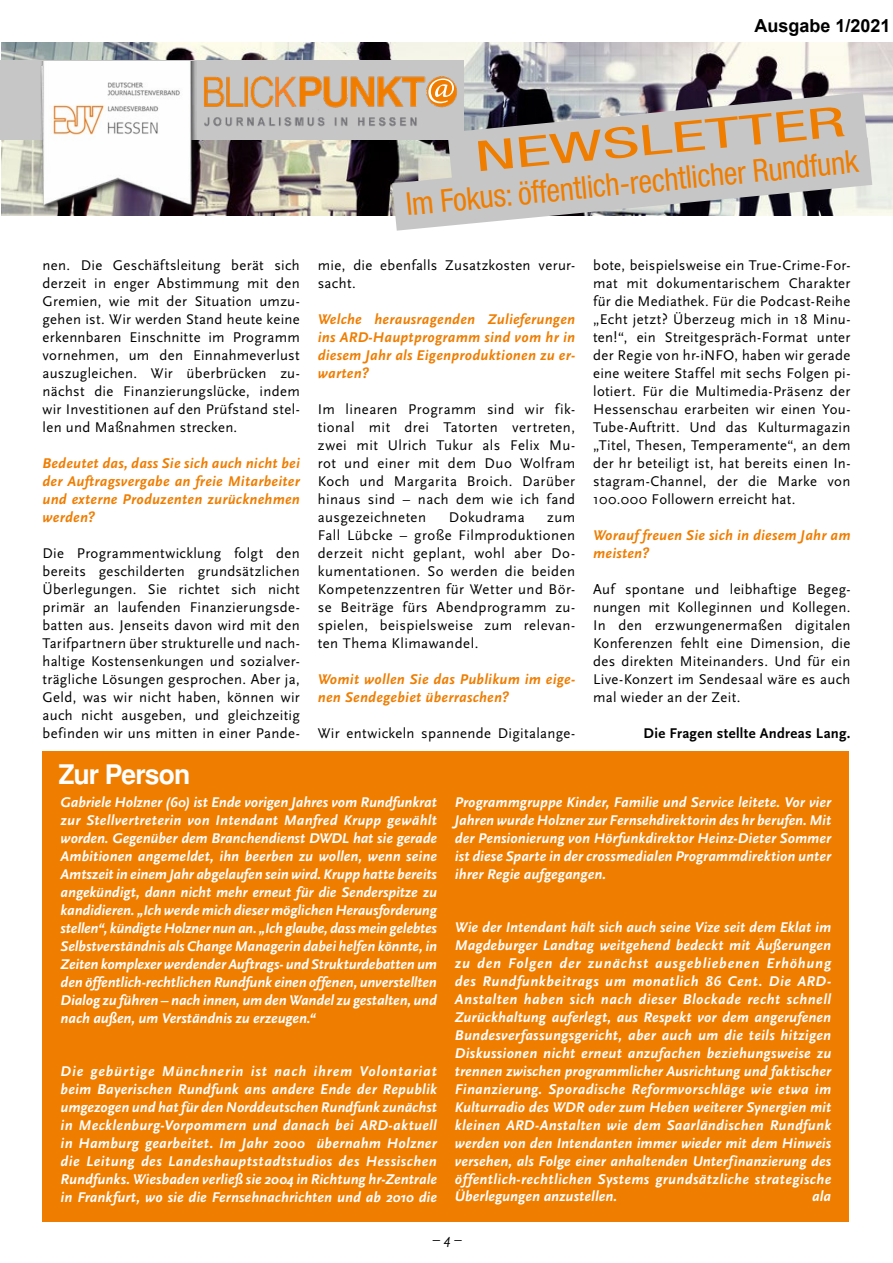
<style>
.page{position:relative;width:893px;height:1263px;background:#fff}
.page>*{position:absolute;margin:0;border:0;box-sizing:border-box;transform-origin:0 0}
.t1{font:condensed 42px "Helvetica Neue";color:#ef7d00;scale:1.75 1}
.t2{font:condensed 31.5px "Helvetica Neue";color:#ef7d00}
.t3{font:700 27px "Helvetica";letter-spacing:-.035em;color:#fff}
.t4{font:700 18px "Arial";color:#000}
.t5{font:italic 700 14.7px/18px "Scala Sans";letter-spacing:.005em;color:#fff;text-align:justify}
.t6{font:14.7px/18px "Scala Sans";letter-spacing:.025em;color:#000;text-align:justify}
.t7{font:italic 700 14.7px/18px "Scala Sans";letter-spacing:.02em;color:#ef7d00;text-align:justify}
.t8{font:700 14.7px "Scala Sans";letter-spacing:.02em;color:#000}
.t9{font:italic 14.7px "Scala Sans";color:#000}
</style>
<div class="page">
<img style="left:2px;top:42px;width:890px;height:173px">
<div style="left:0;top:61px;width:463px;height:79px;background:#c6c6c6"></div>
<img style="left:201px;top:69px;width:269px;height:75px">
<img style="left:40px;top:62px;width:157px;height:152px">
<svg style="left:392px;top:78px;width:480px;height:153px;background:#b8b7b6"></svg>
<div style="left:43px;top:751px;width:806px;height:471px;background:#ef7d00"></div>
<p class="t4" style="left:754px;top:13px;width:138px">Ausgabe 1/2021</p>
<h1 class="t1" style="left:473px;top:131px;width:214px;rotate:-5deg">NEWSLETTER</h1>
<h2 class="t2" style="left:404px;top:188px;width:456px;rotate:-6deg">Im Fokus: öffentlich-rechtlicher Rundfunk</h2>
<p class="t6" style="left:43px;top:257px;width:259px">nen. Die Geschäftsleitung berät sich derzeit in enger Abstimmung mit den Gremien, wie mit der Situation umzu&shy;gehen ist. Wir werden Stand heute keine erkennbaren Einschnitte im Programm vornehmen, um den Einnahmeverlust auszugleichen. Wir überbrücken zu&shy;nächst die Finanzierungslücke, indem wir Investitionen auf den Prüfstand stel&shy;len und Maßnahmen strecken.</p>
<p class="t7" style="left:43px;top:455px;width:259px">Bedeutet das, dass Sie sich auch nicht bei der Auftragsvergabe an freie Mitarbeiter und externe Produzenten zurücknehmen werden?</p>
<p class="t6" style="left:43px;top:544px;width:259px">Die Programmentwicklung folgt den bereits geschilderten grundsätzlichen Überlegungen. Sie richtet sich nicht primär an laufenden Finanzierungsde&shy;batten aus. Jenseits davon wird mit den Tarifpartnern über strukturelle und nach&shy;haltige Kostensenkungen und sozialver&shy;trägliche Lösungen gesprochen. Aber ja, Geld, was wir nicht haben, können wir auch nicht ausgeben, und gleichzeitig befinden wir uns mitten in einer Pande-</p>
<p class="t6" style="left:318px;top:257px;width:259px">mie, die ebenfalls Zusatzkosten verur&shy;sacht.</p>
<p class="t7" style="left:318px;top:311px;width:259px">Welche herausragenden Zulieferungen ins ARD-Hauptprogramm sind vom hr in diesem Jahr als Eigenproduktionen zu er&shy;warten?</p>
<p class="t6" style="left:318px;top:400px;width:259px">Im linearen Programm sind wir fik&shy;tional mit drei Tatorten vertreten, zwei mit Ulrich Tukur als Felix Mu&shy;rot und einer mit dem Duo Wolfram Koch und Margarita Broich. Darüber hinaus sind – nach dem wie ich fand ausgezeichneten</p>
<p class="t6" style="left:449px;top:508px;width:78px">Dokudrama</p>
<p class="t6" style="left:318px;top:508px;width:259px;text-indent:229px">zum Fall Lübcke – große Filmproduktionen derzeit nicht geplant, wohl aber Do&shy;kumentationen. So werden die beiden Kompetenzzentren für Wetter und Bör&shy;se Beiträge fürs Abendprogramm zu&shy;spielen, beispielsweise zum relevan&shy;ten Thema Klimawandel.</p>
<p class="t7" style="left:318px;top:671px;width:259px">Womit wollen Sie das Publikum im eige&shy;nen Sendegebiet überraschen?</p>
<p class="t6" style="left:318px;top:724px;width:259px">Wir entwickeln spannende Digitalange-</p>
<p class="t6" style="left:593px;top:257px;width:259px">bote, beispielsweise ein True-Crime-For&shy;mat mit dokumentarischem Charakter für die Mediathek. Für die Podcast-Reihe „Echt jetzt? Überzeug mich in 18 Minu&shy;ten!“, ein Streitgespräch-Format unter der Regie von hr-iNFO, haben wir gerade eine weitere Staffel mit sechs Folgen pi&shy;lotiert. Für die Multimedia-Präsenz der Hessenschau erarbeiten wir einen You-Tube-Auftritt. Und das Kulturmagazin „Titel, Thesen, Temperamente“, an dem der hr beteiligt ist, hat bereits einen In&shy;stagram-Channel, der die Marke von 100.000 Followern erreicht hat.</p>
<p class="t7" style="left:593px;top:527px;width:259px">Worauf freuen Sie sich in diesem Jahr am meisten?</p>
<p class="t6" style="left:593px;top:580px;width:259px">Auf spontane und leibhaftige Begeg&shy;nungen mit Kolleginnen und Kollegen.<br>In den erzwungenermaßen digitalen Konferenzen fehlt eine Dimension, die des direkten Miteinanders. Und für ein Live-Konzert im Sendesaal wäre es auch mal wieder an der Zeit.</p>
<p class="t8" style="left:644px;top:725px;width:208px">Die Fragen stellte Andreas Lang.</p>
<h3 class="t3" style="left:59px;top:758px;width:133px">Zur Person</h3>
<p class="t5" style="left:61px;top:793px;width:378px">Gabriele Holzner (60) ist Ende vorigen Jahres vom Rundfunkrat zur Stellvertreterin von Intendant Manfred Krupp gewählt worden. Gegenüber dem Branchendienst DWDL hat sie gerade Ambitionen angemeldet, ihn beerben zu wollen, wenn seine Amtszeit in einem Jahr abgelaufen sein wird. Krupp hatte bereits angekündigt, dann nicht mehr erneut für die Senderspitze zu kandidieren. „Ich werde mich dieser möglichen Herausforderung stellen“, kündigte Holzner nun an. „Ich glaube, dass mein gelebtes Selbstverständnis als Change Managerin dabei helfen könnte, in Zeiten komplexer werdender Auftrags- und Strukturdebatten um den öffentlich-rechtlichen Rundfunk einen offenen, unverstellten Dialog zu führen – nach innen, um den Wandel zu gestalten, und nach außen, um Verständnis zu erzeugen.“</p>
<p class="t5" style="left:61px;top:1062px;width:378px">Die gebürtige Münchnerin ist nach ihrem Volontariat beim Bayerischen Rundfunk ans andere Ende der Republik umgezogen und hat für den Norddeutschen Rundfunk zunächst in Mecklenburg-Vorpommern und danach bei ARD-aktuell in Hamburg gearbeitet. Im Jahr 2000 übernahm Holzner die Leitung des Landeshauptstadtstudios des Hessischen Rundfunks. Wiesbaden verließ sie 2004 in Richtung hr-Zentrale in Frankfurt, wo sie die Fernsehnachrichten und ab 2010 die</p>
<p class="t5" style="left:455px;top:793px;width:378px">Programmgruppe Kinder, Familie und Service leitete. Vor vier Jahren wurde Holzner zur Fernsehdirektorin des hr berufen. Mit der Pensionierung von Hörfunkdirektor Heinz-Dieter Sommer ist diese Sparte in der crossmedialen Programmdirektion unter ihrer Regie aufgegangen.</p>
<p class="t5" style="left:455px;top:918px;width:378px">Wie der Intendant hält sich auch seine Vize seit dem Eklat im Magdeburger Landtag weitgehend bedeckt mit Äußerungen zu den Folgen der zunächst ausgebliebenen Erhöhung des Rundfunkbeitrags um monatlich 86 Cent. Die ARD-Anstalten haben sich nach dieser Blockade recht schnell Zurückhaltung auferlegt, aus Respekt vor dem angerufenen Bundesverfassungsgericht, aber auch um die teils hitzigen Diskussionen nicht erneut anzufachen beziehungsweise zu trennen zwischen programmlicher Ausrichtung und faktischer Finanzierung. Sporadische Reformvorschläge wie etwa im Kulturradio des WDR oder zum Heben weiterer Synergien mit kleinen ARD-Anstalten wie dem Saarländischen Rundfunk werden von den Intendanten immer wieder mit dem Hinweis versehen, als Folge einer anhaltenden Unterfinanzierung des öffentlich-rechtlichen Systems grundsätzliche strategische Überlegungen anzustellen.</p>
<p class="t5" style="left:812px;top:1188px;width:20px">ala</p>
<p class="t9" style="left:432px;top:1231px;width:31px">– 4 –</p>
</div>
